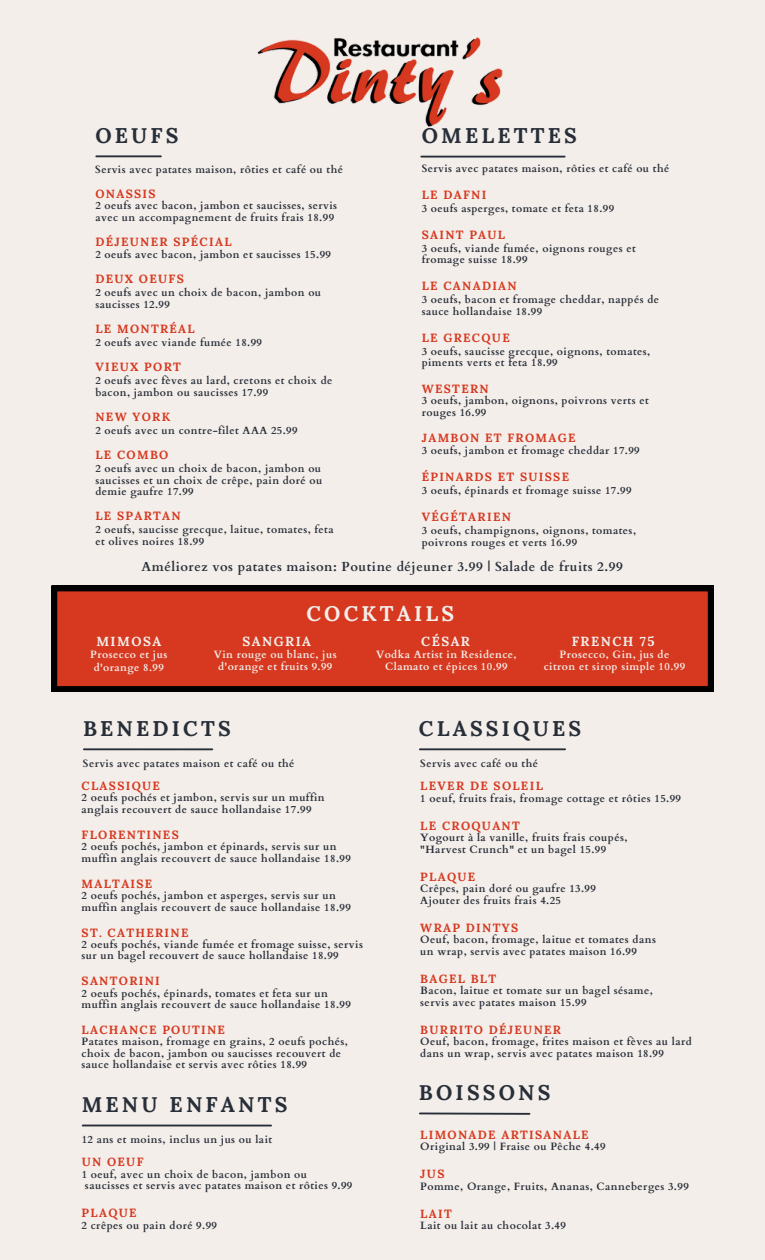
<style>
.page{position:relative;width:765px;height:1260px;background:#f4eeea}
.page>*{position:absolute;margin:0;border:0;box-sizing:border-box;transform-origin:0 0}
.t1{font:700 21.25px "Lora";letter-spacing:.15em;color:#272e38}
.t2{font:700 21.25px "Lora";letter-spacing:.15em;color:#f4eeea}
.t3{font:700 13.12px "Cardo";letter-spacing:.04em;color:#272e38}
.t4{font:700 13.12px "Lora";letter-spacing:.11em;color:#f4eeea}
.t5{font:700 11.88px "Lora";letter-spacing:.11em;color:#d63920}
.t6{font:700 10.62px/11.5px "Cardo";letter-spacing:.04em;color:#272e38}
.t7{font:700 10.62px/11.5px "Cardo";letter-spacing:.04em;color:#f4eeea;text-align:center}
</style>
<div class="page">
<svg style="left:52px;top:586px;width:661px;height:106px;background:#bc321c"></svg>
<img style="left:257px;top:37px;width:246px;height:90px">
<hr style="left:96px;top:155px;width:65px;height:2px;background:#272e38">
<hr style="left:420px;top:748px;width:145px;height:2px;background:#272e38">
<hr style="left:421px;top:156px;width:144px;height:2px;background:#272e38">
<hr style="left:84px;top:748px;width:128px;height:2px;background:#272e38">
<hr style="left:83px;top:1125px;width:188px;height:1px;background:#272e38">
<svg style="left:419px;top:1112px;width:112px;height:3px"></svg>
<p class="t1" style="left:95px;top:122px;width:85px">OEUFS</p>
<p class="t6" style="left:95px;top:164px;width:249px">Servis avec patates maison, rôties et café ou thé</p>
<p class="t5" style="left:95px;top:186px;width:62px">ONASSIS</p>
<p class="t6" style="left:95px;top:200px;width:243px">2 oeufs avec bacon, jambon et saucisses, servis avec un accompagnement de fruits frais 18.99</p>
<p class="t5" style="left:95px;top:234px;width:138px">DÉJEUNER SPÉCIAL</p>
<p class="t6" style="left:95px;top:249px;width:237px">2 oeufs avec bacon, jambon et saucisses 15.99</p>
<p class="t5" style="left:95px;top:271px;width:90px">DEUX OEUFS</p>
<p class="t6" style="left:95px;top:287px;width:227px">2 oeufs avec un choix de bacon, jambon ou</p>
<p class="t6" style="left:95px;top:299px;width:76px">saucisses 12.99</p>
<p class="t5" style="left:95px;top:321px;width:101px">LE MONTRÉAL</p>
<p class="t6" style="left:95px;top:337px;width:168px">2 oeufs avec viande fumée 18.99</p>
<p class="t5" style="left:95px;top:359px;width:87px">VIEUX PORT</p>
<p class="t6" style="left:95px;top:375px;width:239px">2 oeufs avec fèves au lard, cretons et choix de bacon, jambon ou saucisses 17.99</p>
<p class="t5" style="left:95px;top:409px;width:76px">NEW YORK</p>
<p class="t6" style="left:95px;top:425px;width:204px">2 oeufs avec un contre-filet AAA 25.99</p>
<p class="t5" style="left:95px;top:447px;width:74px">LE COMBO</p>
<p class="t6" style="left:95px;top:463px;width:228px;text-align:justify">2 oeufs avec un choix de bacon, jambon ou saucisses et un choix de crêpe, pain doré ou demie gaufre 17.99</p>
<p class="t5" style="left:95px;top:508px;width:87px">LE SPARTAN</p>
<p class="t6" style="left:95px;top:524px;width:240px">2 oeufs, saucisse grecque, laitue, tomates, feta et olives noires 18.99</p>
<p class="t1" style="left:422px;top:122px;width:157px">OMELETTES</p>
<p class="t6" style="left:422px;top:163px;width:249px">Servis avec patates maison, rôties et café ou thé</p>
<p class="t5" style="left:422px;top:187px;width:66px">LE DAFNI</p>
<p class="t6" style="left:422px;top:203px;width:194px">3 oeufs asperges, tomate et feta 18.99</p>
<p class="t5" style="left:422px;top:227px;width:85px">SAINT PAUL</p>
<p class="t6" style="left:422px;top:243px;width:216px">3 oeufs, viande fumée, oignons rouges et fromage suisse 18.99</p>
<p class="t5" style="left:422px;top:278px;width:97px">LE CANADIAN</p>
<p class="t6" style="left:422px;top:294px;width:239px">3 oeufs, bacon et fromage cheddar, nappés de sauce hollandaise 18.99</p>
<p class="t5" style="left:422px;top:330px;width:90px">LE GRECQUE</p>
<p class="t6" style="left:422px;top:346px;width:230px">3 oeufs, saucisse grecque, oignons, tomates, piments verts et feta 18.99</p>
<p class="t5" style="left:422px;top:381px;width:69px">WESTERN</p>
<p class="t6" style="left:422px;top:395px;width:229px">3 oeufs, jambon, oignons, poivrons verts et rouges 16.99</p>
<p class="t5" style="left:422px;top:431px;width:155px">JAMBON ET FROMAGE</p>
<p class="t6" style="left:422px;top:445px;width:219px">3 oeufs, jambon et fromage cheddar 17.99</p>
<p class="t5" style="left:422px;top:469px;width:149px">ÉPINARDS ET SUISSE</p>
<p class="t6" style="left:422px;top:485px;width:211px">3 oeufs, épinards et fromage suisse 17.99</p>
<p class="t5" style="left:422px;top:509px;width:91px">VÉGÉTARIEN</p>
<p class="t6" style="left:422px;top:525px;width:216px">3 oeufs, champignons, oignons, tomates, poivrons rouges et verts 16.99</p>
<p class="t3" style="left:141px;top:558px;width:483px">Améliorez vos patates maison: Poutine déjeuner 3.99 | Salade de fruits 2.99</p>
<p class="t4" style="left:96px;top:633px;width:66px">MIMOSA</p>
<p class="t7" style="left:90px;top:649px;width:78px;line-height:12.4px">Prosecco et jus d'orange 8.99</p>
<p class="t2" style="left:307px;top:600px;width:149px">COCKTAILS</p>
<p class="t4" style="left:243px;top:633px;width:70px">SANGRIA</p>
<p class="t4" style="left:421px;top:633px;width:50px">CÉSAR</p>
<p class="t4" style="left:572px;top:633px;width:84px">FRENCH 75</p>
<p class="t7" style="left:214px;top:649px;width:124px">Vin rouge ou blanc, jus d'orange et fruits 9.99</p>
<p class="t7" style="left:376px;top:649px;width:142px">Vodka Artist in Residence,<br>Clamato et épices 10.99</p>
<p class="t7" style="left:544px;top:649px;width:143px">Prosecco, Gin, jus de citron et sirop simple 10.99</p>
<p class="t1" style="left:83px;top:715px;width:149px">BENEDICTS</p>
<p class="t1" style="left:419px;top:715px;width:164px">CLASSIQUES</p>
<p class="t6" style="left:83px;top:758px;width:213px">Servis avec patates maison et café ou thé</p>
<p class="t6" style="left:420px;top:758px;width:119px">Servis avec café ou thé</p>
<p class="t5" style="left:82px;top:778px;width:80px">CLASSIQUE</p>
<p class="t6" style="left:82px;top:792px;width:245px">2 oeufs pochés et jambon, servis sur un muffin anglais recouvert de sauce hollandaise 17.99</p>
<p class="t5" style="left:420px;top:778px;width:124px">LEVER DE SOLEIL</p>
<p class="t6" style="left:420px;top:793px;width:262px">1 oeuf, fruits frais, fromage cottage et rôties 15.99</p>
<p class="t5" style="left:82px;top:827px;width:99px">FLORENTINES</p>
<p class="t6" style="left:82px;top:841px;width:271px">2 oeufs pochés, jambon et épinards, servis sur un muffin anglais recouvert de sauce hollandaise 18.99</p>
<p class="t5" style="left:420px;top:818px;width:101px">LE CROQUANT</p>
<p class="t6" style="left:420px;top:832px;width:209px">Yogourt à la vanille, fruits frais coupés, "Harvest Crunch" et un bagel 15.99</p>
<p class="t5" style="left:82px;top:876px;width:72px">MALTAISE</p>
<p class="t6" style="left:82px;top:890px;width:271px">2 oeufs pochés, jambon et asperges, servis sur un muffin anglais recouvert de sauce hollandaise 18.99</p>
<p class="t5" style="left:420px;top:869px;width:57px">PLAQUE</p>
<p class="t6" style="left:420px;top:883px;width:177px">Crêpes, pain doré ou gaufre 13.99</p>
<p class="t6" style="left:420px;top:894px;width:142px">Ajouter des fruits frais 4.25</p>
<p class="t5" style="left:82px;top:925px;width:108px">ST. CATHERINE</p>
<p class="t6" style="left:82px;top:939px;width:283px">2 oeufs pochés, viande fumée et fromage suisse, servis sur un bagel recouvert de sauce hollandaise 18.99</p>
<p class="t5" style="left:420px;top:920px;width:99px">WRAP DINTYS</p>
<p class="t6" style="left:420px;top:934px;width:237px">Oeuf, bacon, fromage, laitue et tomates dans un wrap, servis avec patates maison 16.99</p>
<p class="t5" style="left:82px;top:974px;width:80px">SANTORINI</p>
<p class="t6" style="left:82px;top:988px;width:271px">2 oeufs pochés, épinards, tomates et feta sur un muffin anglais recouvert de sauce hollandaise 18.99</p>
<p class="t5" style="left:420px;top:971px;width:77px">BAGEL BLT</p>
<p class="t6" style="left:420px;top:985px;width:234px">Bacon, laitue et tomate sur un bagel sésame, servis avec patates maison 15.99</p>
<p class="t5" style="left:82px;top:1022px;width:145px">LACHANCE POUTINE</p>
<p class="t5" style="left:420px;top:1022px;width:142px">BURRITO DÉJEUNER</p>
<p class="t6" style="left:82px;top:1036px;width:268px">Patates maison, fromage en grains, 2 oeufs pochés, choix de bacon, jambon ou saucisses recouvert de sauce hollandaise et servis avec rôties 18.99</p>
<p class="t6" style="left:420px;top:1036px;width:273px">Oeuf, bacon, fromage, frites maison et fèves au lard dans un wrap, servis avec patates maison 18.99</p>
<p class="t1" style="left:82px;top:1090px;width:207px">MENU ENFANTS</p>
<p class="t1" style="left:419px;top:1079px;width:133px">BOISSONS</p>
<p class="t6" style="left:82px;top:1134px;width:192px">12 ans et moins, inclus un jus ou lait</p>
<p class="t5" style="left:420px;top:1127px;width:170px">LIMONADE ARTISANALE</p>
<p class="t6" style="left:420px;top:1141px;width:187px">Original 3.99 | Fraise ou Pêche 4.49</p>
<p class="t5" style="left:82px;top:1154px;width:63px">UN OEUF</p>
<p class="t6" style="left:82px;top:1169px;width:227px">1 oeuf, avec un choix de bacon, jambon ou</p>
<p class="t6" style="left:85px;top:1180px;width:269px">saucisses et servis avec patates maison et rôties 9.99</p>
<p class="t5" style="left:420px;top:1167px;width:26px">JUS</p>
<p class="t6" style="left:420px;top:1181px;width:270px">Pomme, Orange, Fruits, Ananas, Canneberges 3.99</p>
<p class="t5" style="left:82px;top:1205px;width:57px">PLAQUE</p>
<p class="t6" style="left:82px;top:1220px;width:137px">2 crêpes ou pain doré 9.99</p>
<p class="t5" style="left:420px;top:1206px;width:33px">LAIT</p>
<p class="t6" style="left:420px;top:1220px;width:147px">Lait ou lait au chocolat 3.49</p>
</div>
